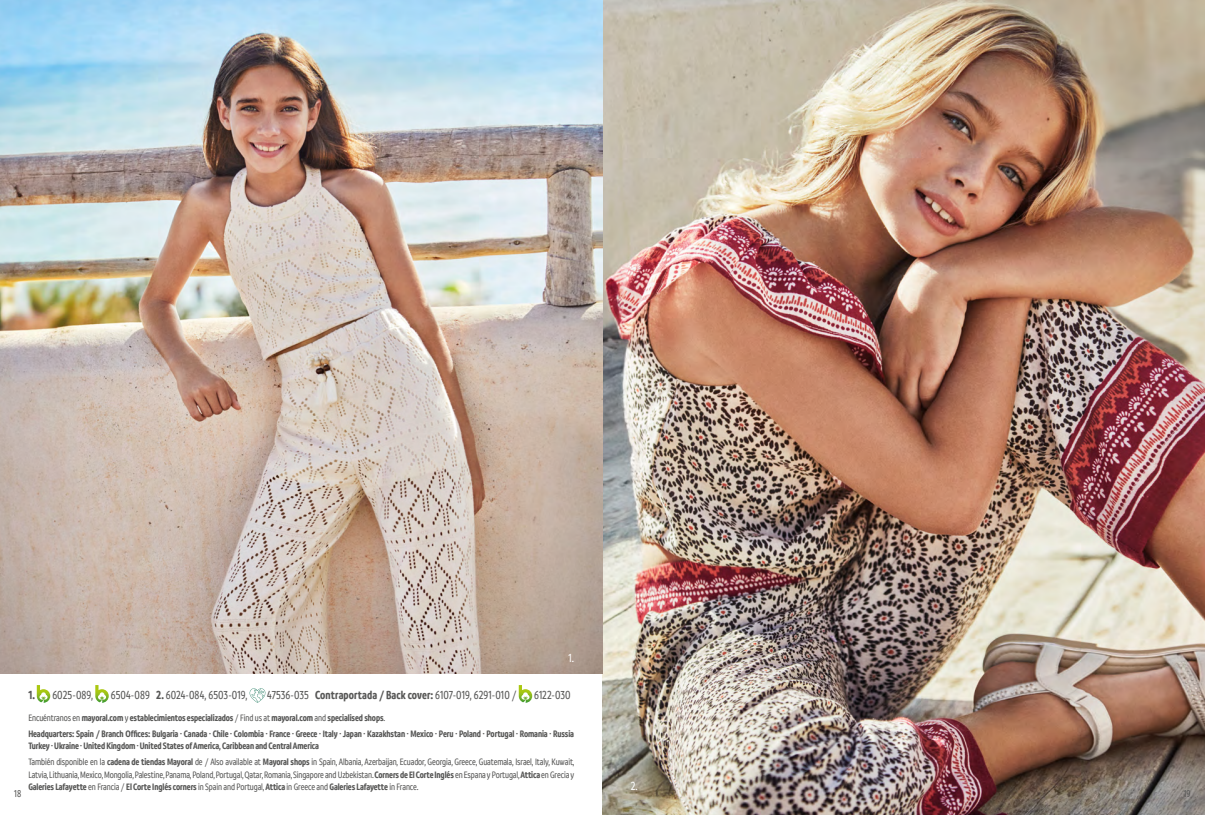
<style>
.page{position:relative;width:1205px;height:815px;background:#fff}
.page>*{position:absolute;margin:0;border:0;box-sizing:border-box;transform-origin:0 0}
.t1{font:500 condensed 12.5px "Branding SF";letter-spacing:.005em;color:#575756}
.t2{font:500 condensed 12.5px "Branding SF";color:#fff}
.t3{font:500 condensed 10.62px "Branding SF";color:#575756}
.t4{font:500 condensed 10px/16px "Branding SF";letter-spacing:-.01em;color:#575756}
.t5{font:700 condensed 10px/16px "Branding SF";letter-spacing:-.01em;color:#575756}
.s1{font-weight:700}
.s2{font-weight:500}
</style>
<div class="page">
<img style="left:602px;top:0;width:603px;height:815px">
<img style="left:0;top:0;width:602px;height:673px">
<svg style="left:37px;top:685px;width:13px;height:18px"></svg>
<svg style="left:95px;top:685px;width:14px;height:18px"></svg>
<svg style="left:250px;top:688px;width:16px;height:15px"></svg>
<svg style="left:519px;top:685px;width:13px;height:18px"></svg>
<p class="t2" style="left:568px;top:652px;width:7px">1.</p>
<p class="t1" style="left:28px;top:688px;width:66px"><span class="s1">1.</span> 6025-089,</p>
<p class="t1" style="left:111px;top:688px;width:138px">6504-089 <span class="s1">2.</span>6024-084, 6503-019,</p>
<p class="t1" style="left:267px;top:688px;width:251px">47536-035 <span class="s1">Contraportada / Back cover:</span> 6107-019, 6291-010 /</p>
<p class="t1" style="left:534px;top:688px;width:38px">6122-030</p>
<p class="t5" style="left:28px;top:709px;width:547px"><span class="s2">Encuéntranos en</span> mayoral.com <span class="s2">y</span> establecimientos especializados <span class="s2">/ Find us at</span> mayoral.com <span class="s2">and</span> specialised shops<span class="s2">.<br></span>Headquarters: Spain / Branch Offices: Bulgaria · Canada · Chile · Colombia · France · Greece · Italy · Japan · Kazakhstan · Mexico · Peru · Poland · Portugal · Romania · Russia</p>
<p class="t4" style="left:28px;top:738px;width:548px"><span class="s1">Turkey · Ukraine · United Kingdom · United States of America, Caribbean and Central America<br></span>También disponible en la <span class="s1">cadena de tiendas Mayoral</span> de / Also available at <span class="s1">Mayoral shops</span> in Spain, Albania, Azerbaijan, Ecuador, Georgia, Greece, Guatemala, Israel, Italy, Kuwait,</p>
<p class="t4" style="left:28px;top:768px;width:547px;line-height:12.5px">Latvia, Lithuania, Mexico, Mongolia, Palestine, Panama, Poland, Portugal, Qatar, Romania, Singapore and Uzbekistan. <span class="s1">Corners de El Corte Inglés</span> en Espana y Portugal, <span class="s1">Attica</span> en Grecia y<br><span class="s1">Galeries Lafayette</span> en Francia / <span class="s1">El Corte Inglés corners</span> in Spain and Portugal, <span class="s1">Attica</span> in Greece and <span class="s1">Galeries Lafayette</span> in France.</p>
<p class="t2" style="left:631px;top:780px;width:9px">2.</p>
<p class="t3" style="left:14px;top:788px;width:9px">18</p>
<p class="t3" style="left:1184px;top:788px;width:8px">19</p>
</div>
